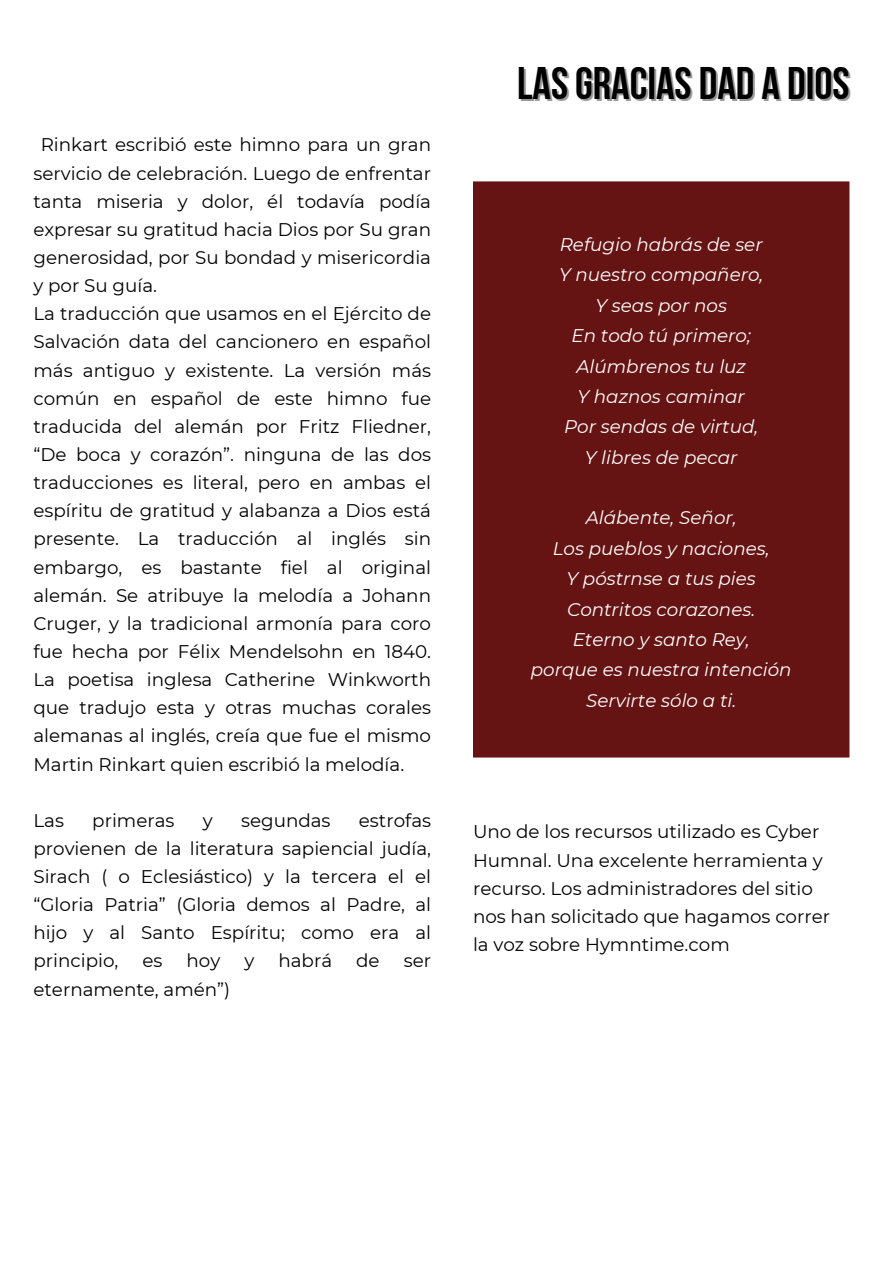
<style>
.page{position:relative;width:894px;height:1264px;background:#fff}
.page>*{position:absolute;margin:0;border:0;box-sizing:border-box;transform-origin:0 0}
.t1{font:45.6px "Bebas Neue Cyrillic";color:#000}
.t2{font:18.3px/28.2px "Montserrat";color:#000;text-align:justify}
.t3{font:italic 18.3px "Montserrat";color:#fff}
</style>
<div class="page">
<div style="left:473px;top:181px;width:376px;height:576px;background:#661313"></div>
<div style="left:494px;top:203px;width:333px;height:533px;background:#661313"></div>
<p class="t2" style="left:33px;top:131px;width:399px;text-indent:7px">Rinkart escribió este himno para un gran servicio de celebración. Luego de enfrentar tanta miseria y dolor, él todavía podía expresar su gratitud hacia Dios por Su gran generosidad, por Su bondad y misericordia y por Su guía.</p>
<p class="t2" style="left:33px;top:299px;width:399px">La traducción que usamos en el Ejército de Salvación data del cancionero en español más antiguo y existente. La versión más común en español de este himno fue traducida del alemán por Fritz Fliedner, “De boca y corazón”. ninguna de las dos traducciones es literal, pero en ambas el espíritu de gratitud y alabanza a Dios está presente. La traducción al inglés sin embargo, es bastante fiel al original alemán. Se atribuye la melodía a Johann Cruger, y la tradicional armonía para coro fue hecha por Félix Mendelsohn en 1840.<br>La poetisa inglesa Catherine Winkworth que tradujo esta y otras muchas corales alemanas al inglés, creía que fue el mismo Martin Rinkart quien escribió la melodía.</p>
<p class="t2" style="left:33px;top:806px;width:32px">Las</p>
<p class="t2" style="left:92px;top:806px;width:84px">primeras</p>
<p class="t2" style="left:203px;top:806px;width:11px">y</p>
<p class="t2" style="left:241px;top:806px;width:91px">segundas</p>
<p class="t2" style="left:33px;top:806px;width:399px;text-indent:325px">estrofas provienen de la literatura sapiencial judía, Sirach ( o Eclesiástico) y la tercera el el “Gloria Patria” (Gloria demos al Padre, al hijo y al Santo Espíritu; como era al principio,</p>
<p class="t2" style="left:142px;top:946px;width:22px">es</p>
<p class="t2" style="left:186px;top:946px;width:35px">hoy</p>
<p class="t2" style="left:244px;top:946px;width:11px">y</p>
<p class="t2" style="left:278px;top:946px;width:55px">habrá</p>
<p class="t2" style="left:356px;top:946px;width:25px">de</p>
<p class="t2" style="left:403px;top:946px;width:29px">ser</p>
<p class="t2" style="left:33px;top:974px;width:198px">eternamente, amén”)</p>
<h1 class="t1" style="left:517px;top:65px;width:334px">LASGRACIAS DAD A DIOS</h1>
<p class="t3" style="left:559px;top:233px;width:204px">Refugio habrás de ser</p>
<p class="t3" style="left:559px;top:264px;width:206px">Y nuestro compañero,</p>
<p class="t3" style="left:595px;top:294px;width:133px">Y seas por nos</p>
<p class="t3" style="left:571px;top:324px;width:181px">En todo tú primero;</p>
<p class="t3" style="left:576px;top:355px;width:171px">Alúmbrenos tu luz</p>
<p class="t3" style="left:577px;top:385px;width:169px">Y haznos caminar</p>
<p class="t3" style="left:564px;top:415px;width:196px">Por sendas de virtud,</p>
<p class="t3" style="left:584px;top:446px;width:154px">Y libres de pecar</p>
<p class="t3" style="left:585px;top:507px;width:152px">Alábente, Señor,</p>
<p class="t3" style="left:552px;top:537px;width:218px">Los pueblos y naciones,</p>
<p class="t3" style="left:566px;top:567px;width:191px">Y póstrnse a tus pies</p>
<p class="t3" style="left:567px;top:598px;width:189px">Contritos corazones.</p>
<p class="t3" style="left:572px;top:628px;width:178px">Eterno y santo Rey,</p>
<p class="t3" style="left:530px;top:658px;width:262px">porque es nuestra intención</p>
<p class="t3" style="left:586px;top:689px;width:152px">Servirte sólo a ti.</p>
<p class="t2" style="left:473px;top:817px;width:358px;text-align:left">Uno de los recursos utilizado es Cyber Humnal. Una excelente herramienta y recurso. Los administradores del sitio nos han solicitado que hagamos correr la voz sobre Hymntime.com</p>
</div>
